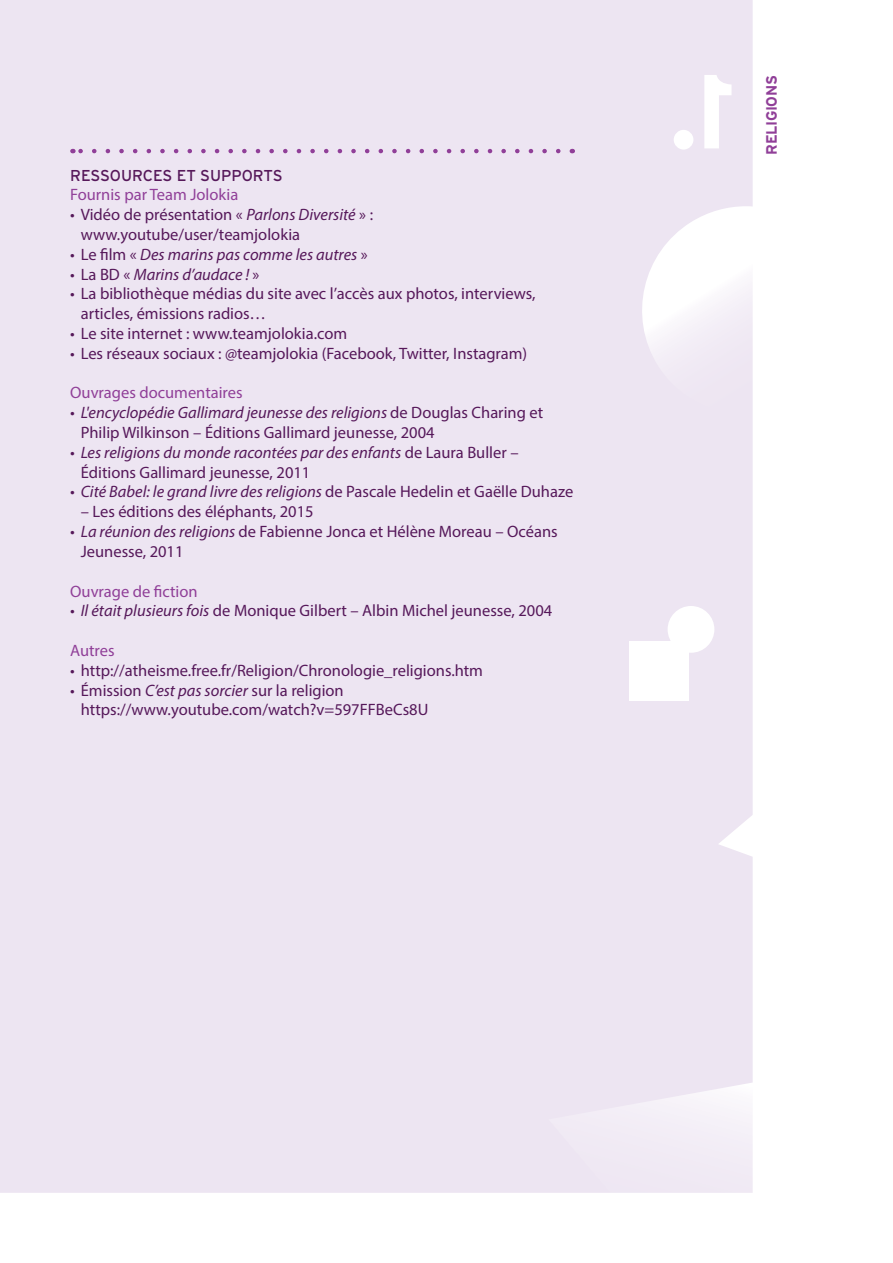
<style>
.page{position:relative;width:893px;height:1263px;background:#fff}
.page>*{position:absolute;margin:0;border:0;box-sizing:border-box;transform-origin:0 0}
.t1{font:16.5px/19.8px "Myriad Pro";color:#56185a}
.t2{font:italic 16.5px "Myriad Pro";color:#56185a}
.t3{font:16.5px "Myriad Pro";color:#903f98}
.t4{font:15.75px "Interstate";color:#56185a}
.t5{font:700 15px "Interstate";letter-spacing:-.025em;color:#903f98}
.s1{font-style:italic}
.s2{font-style:normal}
</style>
<div class="page">
<div style="left:0;top:0;width:753px;height:1193px;background:#ede5f2"></div>
<div style="left:674px;top:75px;width:57px;height:74px;background:#ede5f2"></div>
<p class="t4" style="left:70px;top:166px;width:214px">R ESSOURCES ET SUPPORTS</p>
<p class="t3" style="left:70px;top:185px;width:170px">Fournis par Team Jolokia</p>
<p class="t1" style="left:81px;top:205px;width:294px;text-indent:-11px">• Vidéo de présentation « <span class="s1">Parlons Diversité</span> » : www.youtube/user/teamjolokia</p>
<p class="t2" style="left:70px;top:244px;width:299px"><span class="s2">• Le film «</span> Des marins pas comme les autres <span class="s2">»</span></p>
<p class="t2" style="left:70px;top:264px;width:191px"><span class="s2">• La BD «</span> Marins d’audace ! <span class="s2">»</span></p>
<p class="t1" style="left:81px;top:284px;width:456px;text-indent:-11px">• La bibliothèque médias du site avec l’accès aux photos, interviews, articles, émissions radios…</p>
<p class="t1" style="left:70px;top:323px;width:279px">• Le site internet : www.teamjolokia.com</p>
<p class="t1" style="left:70px;top:343px;width:459px">• Les réseaux sociaux : @teamjolokia (Facebook, Twitter, Instagram)</p>
<p class="t3" style="left:70px;top:383px;width:174px">Ouvrages documentaires</p>
<p class="t1" style="left:81px;top:403px;width:464px;text-indent:-11px"><span class="s1">• L'encyclopédie Gallimard jeunesse des religions</span> de Douglas Charing et<br>Philip Wilkinson – Éditions Gallimard jeunesse, 2004</p>
<p class="t1" style="left:81px;top:442px;width:439px;text-indent:-11px"><span class="s1">• Les religions du monde racontées par des enfants</span> de Laura Buller –<br>Éditions Gallimard jeunesse, 2011</p>
<p class="t2" style="left:70px;top:482px;width:505px">• Cité Babel: le grand livre des religions <span class="s2">de Pascale Hedelin et Gaëlle Duhaze</span></p>
<p class="t1" style="left:81px;top:502px;width:234px">– Les éditions des éléphants, 2015</p>
<p class="t1" style="left:81px;top:521px;width:478px;text-indent:-11px"><span class="s1">• La réunion des religions</span> de Fabienne Jonca et Hélène Moreau – Océans<br>Jeunesse, 2011</p>
<p class="t3" style="left:70px;top:581px;width:129px">Ouvrage de fiction</p>
<p class="t1" style="left:70px;top:601px;width:484px"><span class="s1">• Il était plusieurs fois</span> de Monique Gilbert – Albin Michel jeunesse, 2004</p>
<p class="t3" style="left:70px;top:640px;width:46px">Autres</p>
<p class="t1" style="left:70px;top:660px;width:414px">• http://atheisme.free.fr/Religion/Chronologie_religions.htm</p>
<p class="t1" style="left:81px;top:680px;width:349px;text-indent:-11px">• Émission <span class="s1">C’est pas sorcier</span> sur la religion https://www.youtube.com/watch?v=597FFBeCs8U</p>
<p class="t5" style="left:763px;top:155px;width:81px;rotate:-90deg">RELIGIONS</p>
</div>
